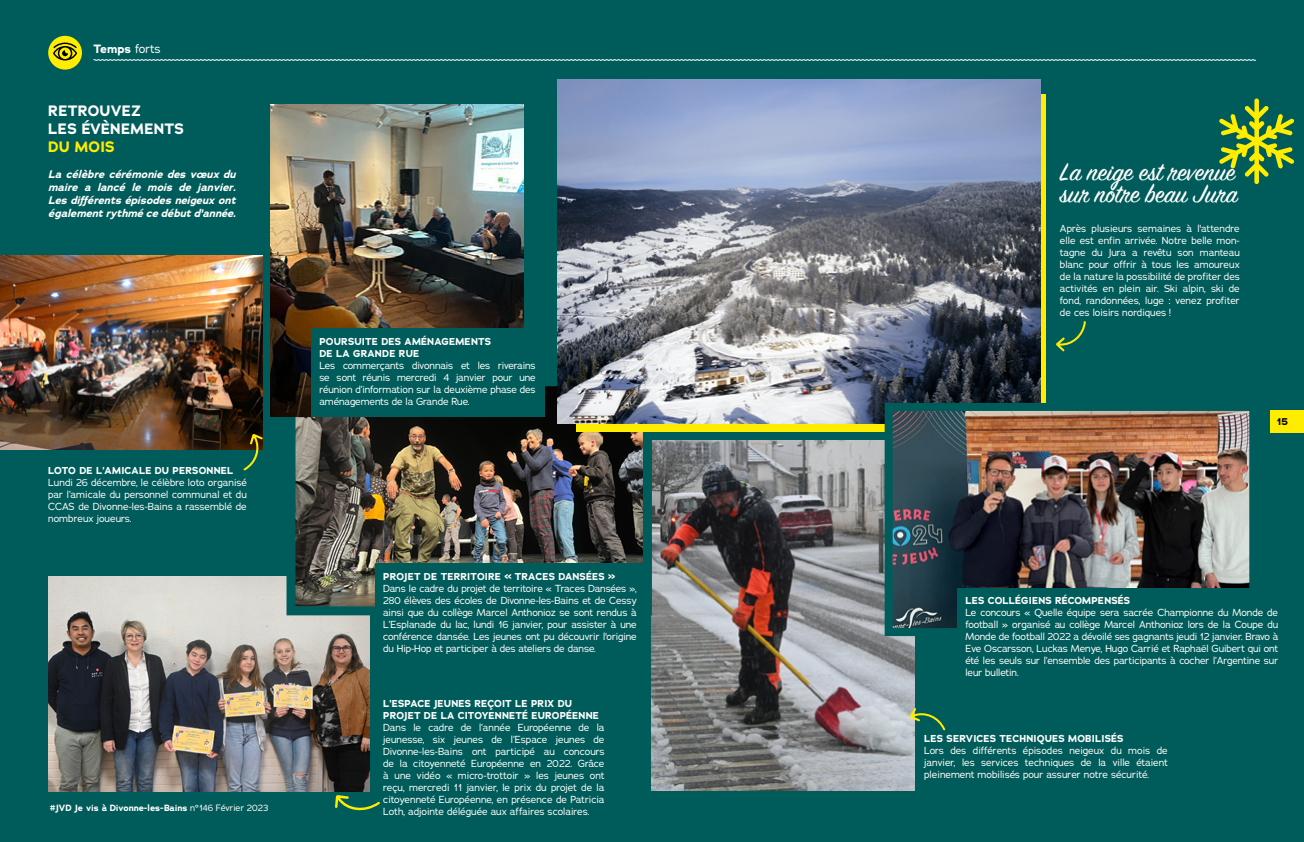
<style>
.page{position:relative;width:1304px;height:842px;background:#005c5a}
.page>*{position:absolute;margin:0;border:0;box-sizing:border-box;transform-origin:0 0}
.t1{font:28px/22px "Sign Painter House Script";color:#fff}
.t2{font:700 15px/18px "Adrianna";letter-spacing:.015em;color:#fff}
.t3{font:700 15px "Adrianna";letter-spacing:.015em;color:#ffed00}
.t4{font:700 12px "Adrianna";color:#fff}
.t5{font:italic 700 11px/13.2px "Adrianna";color:#fff;text-align:justify}
.t6{font:10px/12px "Adrianna";letter-spacing:-.01em;color:#fff;text-align:justify}
.t7{font:700 10px/12px "Adrianna";letter-spacing:.015em;color:#fff}
.t8{font:700 10px "Adrianna";color:#000}
.t9{font:700 9px "Adrianna";color:#fff}
.s1{font-weight:400}
</style>
<div class="page">
<div style="left:1270px;top:410px;width:34px;height:22px;background:#ffed00"></div>
<div style="left:48px;top:36px;width:34px;height:34px;background:#ffed00;border-radius:50%"></div>
<svg style="left:93px;top:59px;width:1163px;height:2px;background:#8db5b4"></svg>
<svg style="left:53px;top:43px;width:24px;height:17px"></svg>
<img style="left:0;top:256px;width:263px;height:193px">
<img style="left:652px;top:441px;width:263px;height:350px">
<img style="left:48px;top:576px;width:322px;height:216px">
<img style="left:297px;top:387px;width:345px;height:218px">
<div style="left:287px;top:377px;width:365px;height:238px;border:9px solid #005c5a"></div>
<svg style="left:576px;top:94px;width:470px;height:338px;background:#ecde13"></svg>
<img style="left:271px;top:105px;width:252px;height:312px">
<svg style="left:243px;top:434px;width:20px;height:36px"></svg>
<svg style="left:335px;top:795px;width:45px;height:16px"></svg>
<svg style="left:910px;top:708px;width:35px;height:22px"></svg>
<img style="left:558px;top:79px;width:482px;height:344px">
<svg style="left:1056px;top:321px;width:30px;height:30px"></svg>
<svg style="left:1219px;top:98px;width:75px;height:86px"></svg>
<div style="left:375px;top:563px;width:270px;height:97px;background:#005c5a"></div>
<div style="left:311px;top:328px;width:233px;height:89px;background:#005c5a"></div>
<img style="left:894px;top:412px;width:354px;height:215px">
<div style="left:885px;top:403px;width:372px;height:233px;border:8px solid #005c5a"></div>
<div style="left:957px;top:588px;width:330px;height:103px;background:#005c5a"></div>
<p class="t4" style="left:94px;top:41px;width:69px">Temps <span class="s1">forts</span></p>
<h2 class="t2" style="left:48px;top:102px;width:137px">RETROUVEZ<br>LES ÉVÈNEMENTS</h2>
<h2 class="t3" style="left:48px;top:137px;width:68px">DU MOIS</h2>
<p class="t5" style="left:48px;top:167px;width:189px">La célèbre cérémonie des vœux du maire a lancé le mois de janvier.<br>Les différents épisodes neigeux ont également rythmé ce début d'année.</p>
<p class="t7" style="left:48px;top:464px;width:187px">LOTO DE L’AMICALE DU PERSONNEL</p>
<p class="t6" style="left:48px;top:476px;width:200px">Lundi 26 décembre, le célèbre loto organisé par l’amicale du personnel communal et du CCAS de Divonne-les-Bains a rassemblé de nombreux joueurs.</p>
<p class="t9" style="left:50px;top:802px;width:220px">#JVD Je vis à Divonne-les-Bains <span class="s1">n°146 Février 2023</span></p>
<h1 class="t1" style="left:1060px;top:164px;width:179px">La neige est revenue sur notre beau Jura</h1>
<p class="t7" style="left:319px;top:335px;width:173px">POURSUITE DES AMÉNAGEMENTS<br>DE LA GRANDE RUE</p>
<p class="t6" style="left:319px;top:359px;width:218px">Les commerçants divonnais et les riverains se sont réunis mercredi 4 janvier pour une réunion d’information sur la deuxième phase des aménagements de la Grande Rue.</p>
<p class="t7" style="left:383px;top:570px;width:234px">PROJET DE TERRITOIRE « TRACES DANSÉES »</p>
<p class="t6" style="left:383px;top:582px;width:255px">Dans le cadre du projet de territoire « Traces Dansées », 280 élèves des écoles de Divonne-les-Bains et de Cessy ainsi que du collège Marcel Anthonioz se sont rendus à L’Esplanade du lac, lundi 16 janvier, pour assister à une conférence dansée. Les jeunes ont pu découvrir l'origine du Hip-Hop et participer à des ateliers de danse.</p>
<p class="t6" style="left:1060px;top:223px;width:181px">Après plusieurs semaines à l'attendre elle est enfin arrivée. Notre belle mon&shy;tagne du Jura a revêtu son manteau blanc pour offrir à tous les amoureux de la nature la possibilité de profiter des activités en plein air. Ski alpin, ski de fond, randonnées, luge : venez profiter de ces loisirs nordiques !</p>
<p class="t8" style="left:1277px;top:415px;width:13px">15</p>
<p class="t7" style="left:966px;top:595px;width:166px">LES COLLÉGIENS RÉCOMPENSÉS</p>
<p class="t6" style="left:965px;top:607px;width:314px">Le concours « Quelle équipe sera sacrée Championne du Monde de football » organisé au collège Marcel Anthonioz lors de la Coupe du Monde de football 2022 a dévoilé ses gagnants jeudi 12 janvier. Bravo à Eve Oscarsson, Luckas Menye, Hugo Carrié et Raphaël Guibert qui ont été les seuls sur l’ensemble des participants à cocher l’Argentine sur leur bulletin.</p>
<p class="t7" style="left:383px;top:697px;width:217px">L’ESPACE JEUNES REÇOIT LE PRIX DU<br>PROJET DE LA CITOYENNETÉ EUROPÉENNE</p>
<p class="t6" style="left:383px;top:721px;width:223px">Dans le cadre de l’année Européenne de la jeunesse, six jeunes de l’Espace jeunes de Divonne-les-Bains ont participé au concours de la citoyenneté Européenne en 2022. Grâce à une vidéo « micro-trottoir » les jeunes ont reçu, mercredi 11 janvier, le prix du projet de la citoyenneté Européenne, en présence de Patricia Loth, adjointe déléguée aux affaires scolaires.</p>
<p class="t7" style="left:924px;top:732px;width:201px">LES SERVICES TECHNIQUES MOBILISÉS</p>
<p class="t6" style="left:924px;top:744px;width:245px">Lors des différents épisodes neigeux du mois de janvier, les services techniques de la ville étaient pleinement mobilisés pour assurer notre sécurité.</p>
</div>
